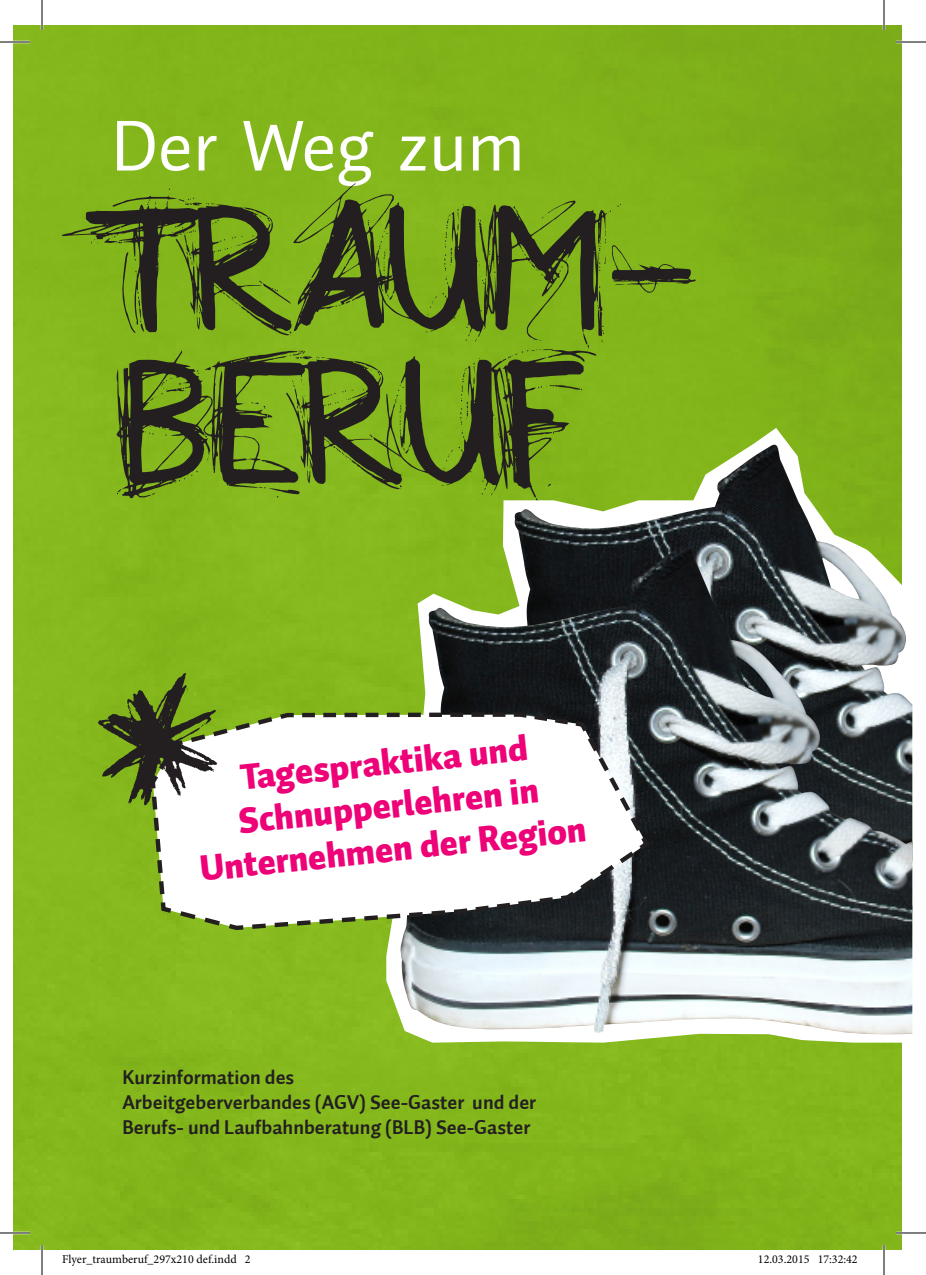
<style>
.page{position:relative;width:926px;height:1275px;background:#fff}
.page>*{position:absolute;margin:0;border:0;box-sizing:border-box;transform-origin:0 0}
.t1{font:115.4px/153.8px "All Over Again";color:#231f20}
.t2{font:73px "Auto 1";color:#fff}
.t3{font:900 36px/43.2px "Auto 1";color:#ed0277}
.t4{font:700 20px/25px "Auto 1";color:#231f20}
.t5{font:12px "Minion Pro";color:#000}
</style>
<div class="page">
<img style="left:14px;top:25px;width:887px;height:1225px">
<div style="left:386px;top:428px;width:516px;height:98px;background:#83b61b"></div>
<img style="left:486px;top:445px;width:416px;height:81px">
<img style="left:356px;top:526px;width:556px;height:516px">
<hr style="left:0;top:41px;width:30px;height:2px;background:#fff">
<hr style="left:896px;top:41px;width:30px;height:2px;background:#fff">
<hr style="left:0;top:1231px;width:30px;height:3px;background:#fff">
<hr style="left:896px;top:1231px;width:30px;height:3px;background:#fff">
<hr style="left:41px;top:0;width:2px;height:30px;background:#fff">
<hr style="left:41px;top:1245px;width:2px;height:30px;background:#fff">
<hr style="left:883px;top:0;width:2px;height:30px;background:#fff">
<hr style="left:883px;top:1245px;width:2px;height:30px;background:#fff">
<hr style="left:0;top:42px;width:30px;height:1px;background:#000">
<hr style="left:896px;top:42px;width:30px;height:1px;background:#000">
<hr style="left:0;top:1232px;width:30px;height:1px;background:#000">
<hr style="left:896px;top:1232px;width:30px;height:1px;background:#000">
<hr style="left:42px;top:0;width:1px;height:30px;background:#000">
<hr style="left:42px;top:1245px;width:1px;height:30px;background:#000">
<hr style="left:884px;top:0;width:1px;height:30px;background:#000">
<hr style="left:884px;top:1245px;width:1px;height:30px;background:#000">
<svg style="left:76px;top:664px;width:569px;height:267px"></svg>
<h2 class="t2" style="left:111px;top:101px;width:415px">Der Weg zum</h2>
<h1 class="t1" style="left:94px;top:211px;width:603px">TRAUM-<br>BERUF</h1>
<h3 class="t3" style="left:232px;top:758px;width:303px;rotate:-6deg">Tagespraktika und<br>Schnupperlehren in</h3>
<h3 class="t3" style="left:198px;top:848px;width:389px;rotate:-6deg">Unternehmen der Region</h3>
<p class="t4" style="left:122px;top:1065px;width:415px">Kurzinformation des<br>Arbeitgeberverbandes (AGV) See-Gaster und der<br>Berufs- und Laufbahnberatung (BLB) See-Gaster</p>
<p class="t5" style="left:62px;top:1251px;width:190px">Flyer_traumberuf_297x210 def.indd 2</p>
<p class="t5" style="left:758px;top:1251px;width:101px">12.03.2015 17:32:42</p>
</div>
